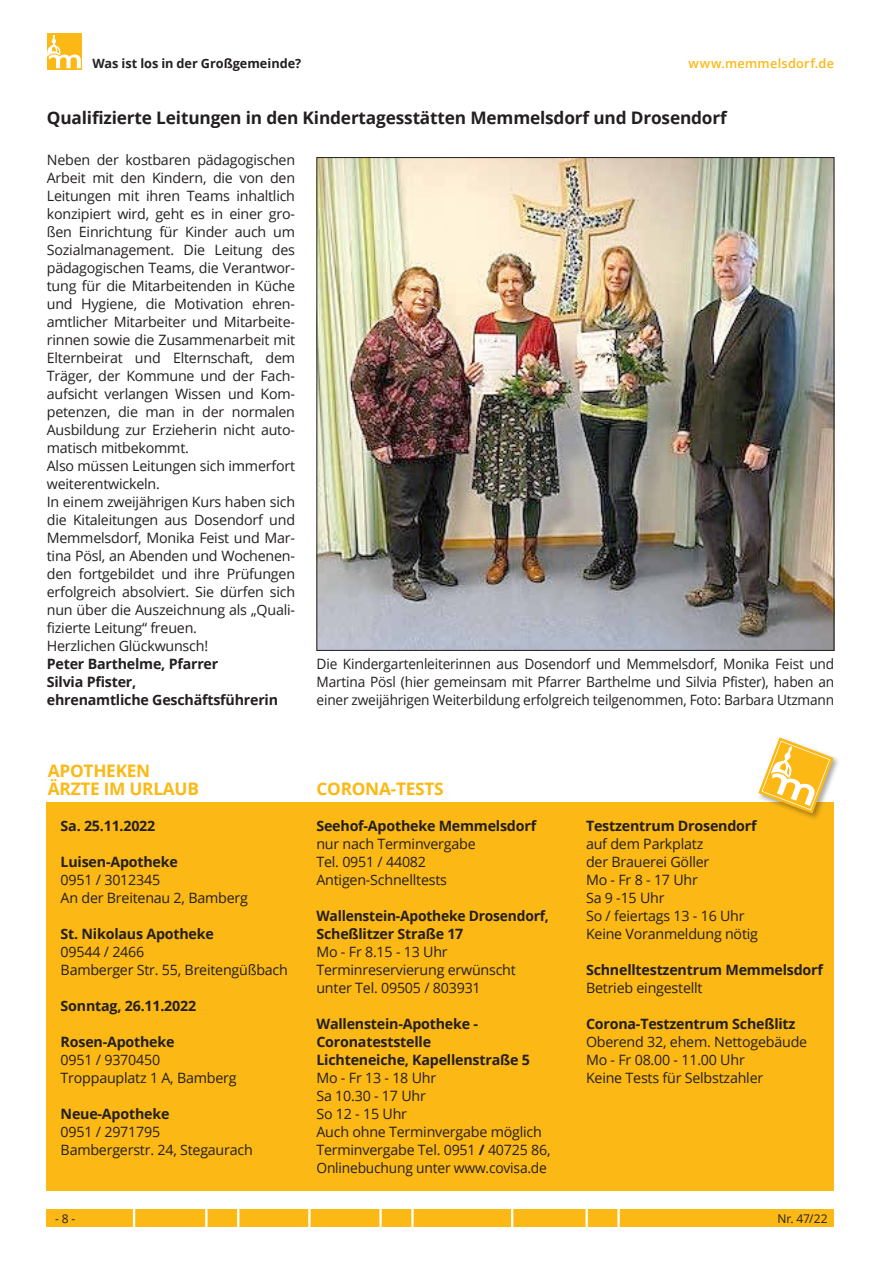
<style>
.page{position:relative;width:881px;height:1263px;background:#fff}
.page>*{position:absolute;margin:0;border:0;box-sizing:border-box;transform-origin:0 0}
.t1{font:700 17.25px "Open Sans";letter-spacing:-.01em;color:#231f20}
.t2{font:700 17.25px/18px "Open Sans";letter-spacing:-.015em;color:#fcb814}
.t3{font:14.25px/18px "Open Sans";letter-spacing:-.015em;color:#231f20}
.t4{font:700 14.25px/18px "Open Sans";letter-spacing:-.015em;color:#231f20}
.t5{font:14.25px/18px "Open Sans";letter-spacing:-.015em;color:#231f20;text-align:justify;scale:.96 1}
.t6{font:700 12.75px "Open Sans";color:#231f20}
.t7{font:600 12.75px "Open Sans";letter-spacing:.02em;color:#fcb814}
.t8{font:12px "Open Sans";color:#231f20}
.s1{font-weight:700}
</style>
<div class="page">
<svg style="left:47px;top:34px;width:34px;height:36px"></svg>
<svg style="left:47px;top:35px;width:33px;height:33px"></svg>
<div style="left:47px;top:1210px;width:786px;height:17px;background:#fcb814"></div>
<svg style="left:133px;top:1210px;width:2px;height:17px"></svg>
<svg style="left:205px;top:1210px;width:2px;height:17px"></svg>
<svg style="left:237px;top:1210px;width:2px;height:17px"></svg>
<svg style="left:308px;top:1210px;width:2px;height:17px"></svg>
<svg style="left:379px;top:1210px;width:2px;height:17px"></svg>
<svg style="left:411px;top:1210px;width:2px;height:17px"></svg>
<svg style="left:511px;top:1210px;width:2px;height:17px"></svg>
<svg style="left:585px;top:1210px;width:2px;height:17px"></svg>
<svg style="left:617px;top:1210px;width:2px;height:17px"></svg>
<img style="left:318px;top:159px;width:513px;height:490px">
<div style="left:47px;top:802px;width:786px;height:389px;background:#fcb814"></div>
<div style="left:756px;top:736px;width:84px;height:85px;background:#231f20;opacity:.39"></div>
<svg style="left:758px;top:737px;width:75px;height:76px"></svg>
<p class="t6" style="left:92px;top:54px;width:210px">Was ist los in der Großgemeinde?</p>
<p class="t1" style="left:47px;top:105px;width:681px">Qualifizierte Leitungen in den Kindertagesstätten Memmelsdorf und Drosendorf</p>
<p class="t3" style="left:47px;top:150px;width:250px">Neben der kostbaren pädagogischen Arbeit mit den Kindern, die von den Leitungen mit ihren Teams inhaltlich konzipiert wird, geht es in einer gro&shy;ßen Einrichtung für Kinder auch um Sozialmanagement. Die Leitung des pädagogischen Teams, die Verantwor&shy;tung für die Mitarbeitenden in Küche und Hygiene, die Motivation ehren&shy;amtlicher Mitarbeiter und Mitarbeite&shy;rinnen sowie die Zusammenarbeit mit Elternbeirat und Elternschaft, dem Träger, der Kommune und der Fach&shy;aufsicht verlangen Wissen und Kom&shy;petenzen, die man in der normalen Ausbildung zur Erzieherin nicht auto&shy;matisch mitbekommt.<br>Also müssen Leitungen sich immerfort weiterentwickeln.<br>In einem zweijährigen Kurs haben sich die Kitaleitungen aus Dosendorf und Memmelsdorf, Monika Feist und Mar&shy;tina Pösl, an Abenden und Wochenen&shy;den fortgebildet und ihre Prüfungen erfolgreich absolviert. Sie dürfen sich nun über die Auszeichnung als „Quali&shy;fizierte Leitung“ freuen.<br>Herzlichen Glückwunsch!</p>
<p class="t4" style="left:47px;top:654px;width:233px">Peter Barthelme, Pfarrer<br>Silvia Pfister,<br>ehrenamtliche Geschäftsführerin</p>
<p class="t5" style="left:316px;top:654px;width:540px">Die Kindergartenleiterinnen aus Dosendorf und Memmelsdorf, Monika Feist und Martina Pösl (hier gemeinsam mit Pfarrer Barthelme und Silvia Pfister), haben an einer zweijährigen Weiterbildung erfolgreich teilgenommen, Foto: Barbara Utzmann</p>
<p class="t7" style="left:688px;top:55px;width:147px">www.memmelsdorf.de</p>
<p class="t2" style="left:48px;top:761px;width:152px">APOTHEKEN<br>ÄRZTE IM URLAUB</p>
<p class="t4" style="left:61px;top:816px;width:96px">Sa. 25.11.2022</p>
<p class="t4" style="left:61px;top:852px;width:119px">Luisen-Apotheke</p>
<p class="t3" style="left:61px;top:870px;width:189px">0951 / 3012345<br>An der Breitenau 2, Bamberg</p>
<p class="t4" style="left:61px;top:924px;width:155px">St. Nikolaus Apotheke</p>
<p class="t3" style="left:61px;top:942px;width:229px">09544 / 2466<br>Bamberger Str. 55, Breitengüßbach</p>
<p class="t4" style="left:61px;top:996px;width:137px">Sonntag, 26.11.2022</p>
<p class="t4" style="left:61px;top:1032px;width:115px">Rosen-Apotheke</p>
<p class="t3" style="left:61px;top:1050px;width:177px">0951 / 9370450<br>Troppauplatz 1 A, Bamberg</p>
<p class="t4" style="left:61px;top:1104px;width:110px">Neue-Apotheke</p>
<p class="t3" style="left:61px;top:1122px;width:194px">0951 / 2971795<br>Bambergerstr. 24, Stegaurach</p>
<p class="t2" style="left:316px;top:779px;width:129px">CORONA-TESTS</p>
<p class="t4" style="left:316px;top:816px;width:221px">Seehof-Apotheke Memmelsdorf</p>
<p class="t3" style="left:316px;top:834px;width:161px">nur nach Terminvergabe<br>Tel. 0951 / 44082<br>Antigen-Schnelltests</p>
<p class="t4" style="left:316px;top:906px;width:234px">Wallenstein-Apotheke Drosendorf,<br>Scheßlitzer Straße 17</p>
<p class="t3" style="left:316px;top:942px;width:201px">Mo - Fr 8.15 - 13 Uhr<br>Terminreservierung erwünscht unter Tel. 09505 / 803931</p>
<p class="t4" style="left:316px;top:1014px;width:215px">Wallenstein-Apotheke -<br>Coronateststelle<br>Lichteneiche, Kapellenstraße 5</p>
<p class="t3" style="left:316px;top:1068px;width:235px">Mo - Fr 13 - 18 Uhr<br>Sa 10.30 - 17 Uhr<br>So 12 - 15 Uhr<br>Auch ohne Terminvergabe möglich<br>Terminvergabe Tel. 0951 <span class="s1">/</span> 40725 86,<br>Onlinebuchung unter www.covisa.de</p>
<p class="t4" style="left:585px;top:816px;width:172px">Testzentrum Drosendorf</p>
<p class="t3" style="left:585px;top:834px;width:173px">auf dem Parkplatz<br>der Brauerei Göller<br>Mo - Fr 8 - 17 Uhr<br>Sa 9 -15 Uhr<br>So / feiertags 13 - 16 Uhr<br>Keine Voranmeldung nötig</p>
<p class="t4" style="left:585px;top:960px;width:238px">Schnelltestzentrum Memmelsdorf</p>
<p class="t3" style="left:585px;top:978px;width:118px">Betrieb eingestellt</p>
<p class="t4" style="left:585px;top:1014px;width:211px">Corona-Testzentrum Scheßlitz</p>
<p class="t3" style="left:585px;top:1032px;width:222px">Oberend 32, ehem. Nettogebäude<br>Mo - Fr 08.00 - 11.00 Uhr<br>Keine Tests für Selbstzahler</p>
<p class="t8" style="left:55px;top:1211px;width:22px">- 8 -</p>
<p class="t8" style="left:777px;top:1211px;width:52px">Nr. 47/22</p>
</div>
